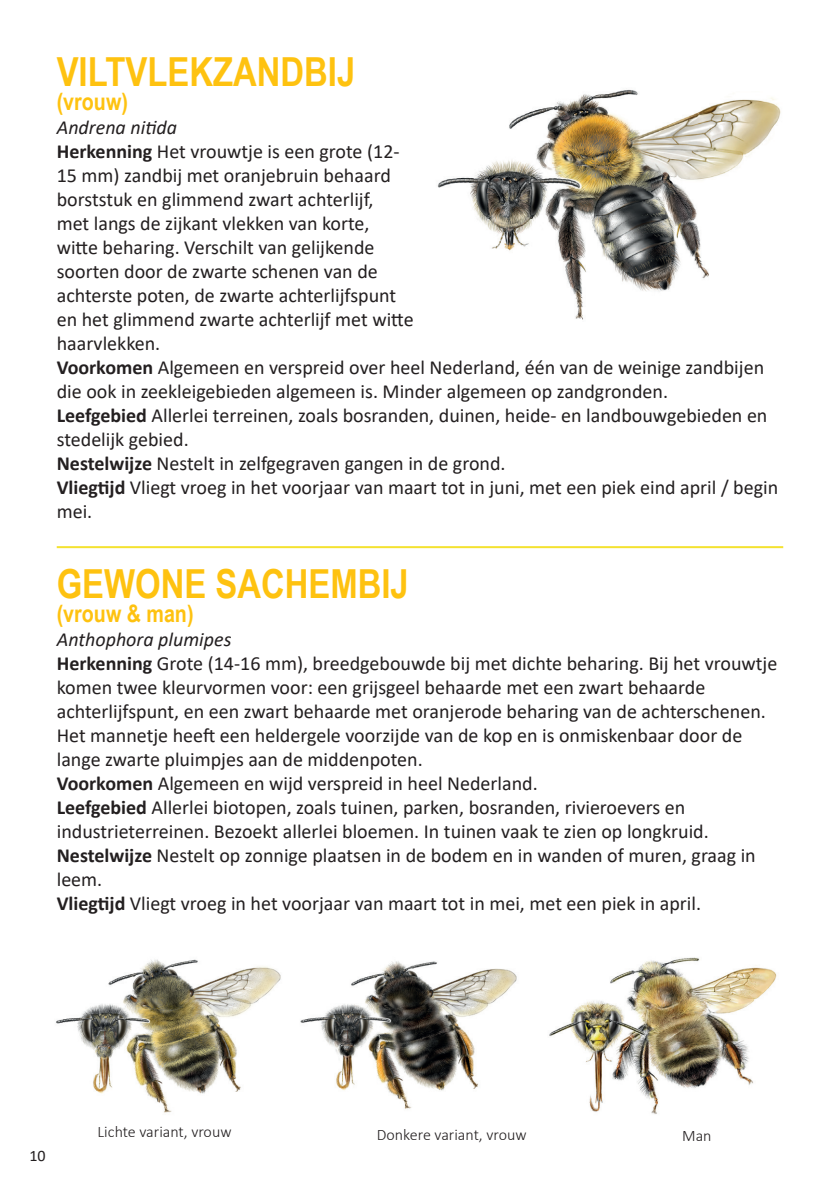
<style>
.page{position:relative;width:840px;height:1191px;background:#fff}
.page>*{position:absolute;margin:0;border:0;box-sizing:border-box;transform-origin:0 0}
.t1{font:700 40px "Arial Narrow";color:#fec210}
.t2{font:700 24px "Arial Narrow";color:#fec210}
.t3{font:20px/24px "Calibri";color:#231f20}
.t4{font:italic 20px "Calibri";color:#231f20}
.t5{font:300 16px "Calibri";color:#231f20}
.t6{font:16px "Calibri";color:#231f20}
.s1{font-weight:700}
</style>
<div class="page">
<img style="left:56px;top:959px;width:225px;height:154px">
<img style="left:300px;top:957px;width:477px;height:157px">
<hr style="left:57px;top:546px;width:725px;height:2px;background:#f4e230">
<img style="left:437px;top:89px;width:344px;height:231px">
<p class="t1" style="left:57px;top:41px;width:300px">VILTVLEKZANDBIJ</p>
<p class="t2" style="left:57px;top:83px;width:73px">(vrouw)</p>
<p class="t4" style="left:57px;top:113px;width:122px">Andrena nitida</p>
<p class="t3" style="left:57px;top:139px;width:358px"><span class="s1">Herkenning</span> Het vrouwtje is een grote (12- 15 mm) zandbij met oranjebruin behaard borststuk en glimmend zwart achterlijf,<br>met langs de zijkant vlekken van korte, witte beharing. Verschilt van gelijkende soorten door de zwarte schenen van de achterste poten, de zwarte achterlijfspunt en het glimmend zwarte achterlijf met witte haarvlekken.</p>
<p class="t3" style="left:57px;top:355px;width:708px"><span class="s1">Voorkomen</span> Algemeen en verspreid over heel Nederland, één van de weinige zandbijen die ook in zeekleigebieden algemeen is. Minder algemeen op zandgronden.</p>
<p class="t3" style="left:57px;top:403px;width:711px"><span class="s1">Leefgebied</span> Allerlei terreinen, zoals bosranden, duinen, heide- en landbouwgebieden en stedelijk gebied.</p>
<p class="t3" style="left:57px;top:451px;width:450px"><span class="s1">Nestelwijze</span> Nestelt in zelfgegraven gangen in de grond.</p>
<p class="t3" style="left:57px;top:475px;width:722px"><span class="s1">Vliegtijd</span> Vliegt vroeg in het voorjaar van maart tot in juni, met een piek eind april / begin mei.</p>
<p class="t1" style="left:57px;top:553px;width:353px">GEWONE SACHEMBIJ</p>
<p class="t2" style="left:57px;top:595px;width:138px">(vrouw &amp; man)</p>
<p class="t4" style="left:57px;top:625px;width:176px">Anthophora plumipes</p>
<p class="t3" style="left:57px;top:651px;width:721px"><span class="s1">Herkenning</span> Grote (14-16 mm), breedgebouwde bij met dichte beharing. Bij het vrouwtje komen twee kleurvormen voor: een grijsgeel behaarde met een zwart behaarde achterlijfspunt, en een zwart behaarde met oranjerode beharing van de achterschenen.<br>Het mannetje heeft een heldergele voorzijde van de kop en is onmiskenbaar door de lange zwarte pluimpjes aan de middenpoten.</p>
<p class="t3" style="left:57px;top:771px;width:482px"><span class="s1">Voorkomen</span> Algemeen en wijd verspreid in heel Nederland.</p>
<p class="t3" style="left:57px;top:795px;width:653px"><span class="s1">Leefgebied</span> Allerlei biotopen, zoals tuinen, parken, bosranden, rivieroevers en industrieterreinen. Bezoekt allerlei bloemen. In tuinen vaak te zien op longkruid.</p>
<p class="t3" style="left:57px;top:843px;width:700px"><span class="s1">Nestelwijze</span> Nestelt op zonnige plaatsen in de bodem en in wanden of muren, graag in leem.</p>
<p class="t3" style="left:57px;top:891px;width:645px"><span class="s1">Vliegtijd</span> Vliegt vroeg in het voorjaar van maart tot in mei, met een piek in april.</p>
<p class="t6" style="left:29px;top:1144px;width:18px">10</p>
<p class="t5" style="left:98px;top:1122px;width:135px">Lichte variant, vrouw</p>
<p class="t5" style="left:376px;top:1124px;width:151px">Donkere variant, vrouw</p>
<p class="t5" style="left:681px;top:1125px;width:31px">Man</p>
</div>
